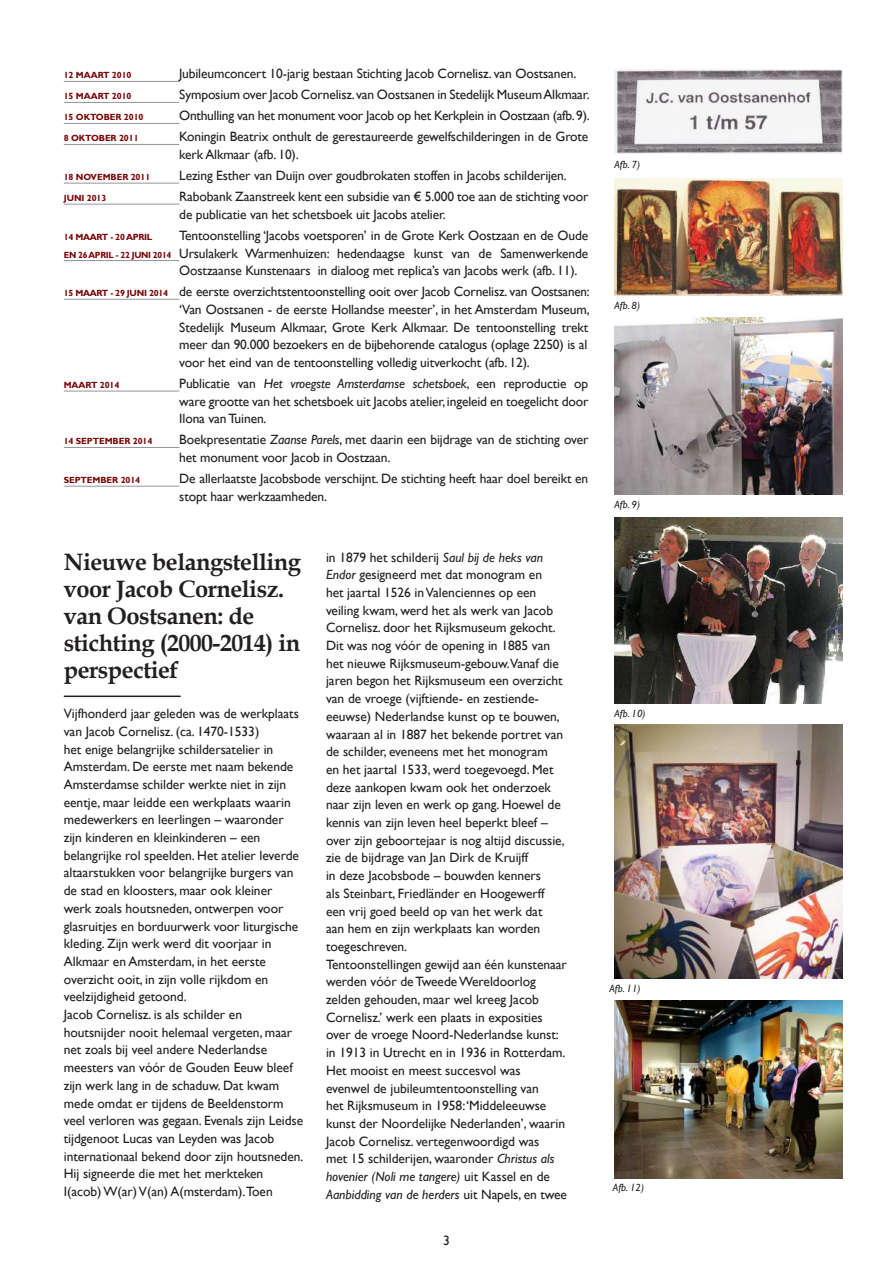
<style>
.page{position:relative;width:893px;height:1263px;background:#fff}
.page>*{position:absolute;margin:0;border:0;box-sizing:border-box;transform-origin:0 0}
.t1{font:700 23.7px/27px "Book Antiqua";letter-spacing:-.02em;color:#231f20}
.t2{font:13.5px/17.7px "Gill Sans";letter-spacing:-.005em;color:#231f20}
.t3{font:italic 10.5px "Gill Sans";color:#231f20}
.t4{font:700 9px "Gill Sans";letter-spacing:-.01em;color:#790405}
.t5{font:700 9px "Gill Sans";letter-spacing:-.03em;color:#790405}
.s1{font-weight:700;font-size:9px;color:#790405}
.s2{font-style:italic}
</style>
<div class="page">
<hr style="left:64px;top:81px;width:115px;height:1px;background:#939598">
<hr style="left:64px;top:102px;width:115px;height:1px;background:#939598">
<hr style="left:64px;top:123px;width:115px;height:1px;background:#939598">
<hr style="left:64px;top:144px;width:115px;height:1px;background:#939598">
<hr style="left:64px;top:183px;width:115px;height:1px;background:#939598">
<hr style="left:64px;top:204px;width:115px;height:1px;background:#939598">
<hr style="left:64px;top:260px;width:115px;height:1px;background:#939598">
<hr style="left:64px;top:299px;width:115px;height:1px;background:#939598">
<hr style="left:64px;top:391px;width:115px;height:1px;background:#939598">
<hr style="left:64px;top:447px;width:115px;height:1px;background:#939598">
<hr style="left:64px;top:486px;width:115px;height:1px;background:#939598">
<img style="left:614px;top:69px;width:228px;height:85px">
<img style="left:614px;top:178px;width:228px;height:118px">
<img style="left:614px;top:317px;width:228px;height:178px">
<img style="left:614px;top:518px;width:228px;height:186px">
<img style="left:614px;top:725px;width:228px;height:254px">
<img style="left:614px;top:1000px;width:228px;height:178px">
<hr style="left:64px;top:695px;width:117px;height:2px;background:#231f20">
<p class="t4" style="left:64px;top:70px;width:69px">12 MAART 2010</p>
<p class="t2" style="left:179px;top:65px;width:399px">Jubileumconcert 10-jarig bestaan Stichting Jacob Cornelisz. van Oostsanen.</p>
<p class="t4" style="left:64px;top:91px;width:69px">15 MAART 2010</p>
<p class="t2" style="left:179px;top:86px;width:412px">Symposium over Jacob Cornelisz. van Oostsanen in Stedelijk Museum Alkmaar.</p>
<p class="t4" style="left:64px;top:112px;width:81px">15 OKTOBER 2010</p>
<p class="t2" style="left:179px;top:107px;width:412px">Onthulling van het monument voor Jacob op het Kerkplein in Oostzaan (afb. 9).</p>
<p class="t4" style="left:64px;top:133px;width:76px">8 OKTOBER 2011</p>
<p class="t2" style="left:179px;top:128px;width:411px">Koningin Beatrix onthult de gerestaureerde gewelfschilderingen in de Grote kerk Alkmaar (afb. 10).</p>
<p class="t4" style="left:64px;top:172px;width:88px">18 NOVEMBER 2011</p>
<p class="t2" style="left:179px;top:167px;width:389px">Lezing Esther van Duijn over goudbrokaten stoffen in Jacobs schilderijen.</p>
<p class="t4" style="left:64px;top:193px;width:44px">JUNI 2013</p>
<p class="t2" style="left:179px;top:188px;width:411px">Rabobank Zaanstreek kent een subsidie van € 5.000 toe aan de stichting voor de publicatie van het schetsboek uit Jacobs atelier.</p>
<p class="t5" style="left:64px;top:231px;width:90px">14 MAART - 20 APRIL</p>
<p class="t2" style="left:179px;top:226px;width:411px">Tentoonstelling ‘Jacobs voetsporen’ in de Grote Kerk Oostzaan en de Oude</p>
<p class="t2" style="left:64px;top:244px;width:526px"><span class="s1">EN 26 APRIL - 22 JUNI 2014</span> Ursulakerk Warmenhuizen: hedendaagse kunst van de Samenwerkende</p>
<p class="t2" style="left:179px;top:262px;width:400px">Oostzaanse Kunstenaars in dialoog met replica’s van Jacobs werk (afb. 11).</p>
<p class="t2" style="left:179px;top:283px;width:412px;text-indent:-116px"><span class="s1">15 MAART - 29 JUNI 2014</span> de eerste overzichtstentoonstelling ooit over Jacob Cornelisz. van Oostsanen: ‘Van Oostsanen - de eerste Hollandse meester’, in het Amsterdam Museum, Stedelijk Museum Alkmaar, Grote Kerk Alkmaar. De tentoonstelling trekt meer dan 90.000 bezoekers en de bijbehorende catalogus (oplage 2250) is al voor het eind van de tentoonstelling volledig uitverkocht (afb. 12).</p>
<p class="t4" style="left:64px;top:380px;width:57px">MAART 2014</p>
<p class="t2" style="left:179px;top:374px;width:411px;text-align:justify">Publicatie van <span class="s2">Het vroegste Amsterdamse schetsboek</span>, een reproductie op ware grootte van het schetsboek uit Jacobs atelier, ingeleid en toegelicht door Ilona van Tuinen.</p>
<p class="t4" style="left:64px;top:436px;width:90px">14 SEPTEMBER 2014</p>
<p class="t2" style="left:179px;top:431px;width:411px">Boekpresentatie <span class="s2">Zaanse Parels</span>, met daarin een bijdrage van de stichting over het monument voor Jacob in Oostzaan.</p>
<p class="t4" style="left:64px;top:475px;width:78px">SEPTEMBER 2014</p>
<p class="t2" style="left:179px;top:470px;width:411px">De allerlaatste Jacobsbode verschijnt. De stichting heeft haar doel bereikt en stopt haar werkzaamheden.</p>
<h1 class="t1" style="left:64px;top:548px;width:239px">Nieuwe belangstelling voor Jacob Cornelisz. van Oostsanen: de stichting (2000-2014) in perspectief</h1>
<p class="t2" style="left:64px;top:704px;width:241px">Vijfhonderd jaar geleden was de werkplaats van Jacob Cornelisz. (ca. 1470-1533)<br>het enige belangrijke schildersatelier in Amsterdam. De eerste met naam bekende Amsterdamse schilder werkte niet in zijn eentje, maar leidde een werkplaats waarin medewerkers en leerlingen – waaronder zijn kinderen en kleinkinderen – een belangrijke rol speelden. Het atelier leverde altaarstukken voor belangrijke burgers van de stad en kloosters, maar ook kleiner<br>werk zoals houtsneden, ontwerpen voor glasruitjes en borduurwerk voor liturgische kleding. Zijn werk werd dit voorjaar in Alkmaar en Amsterdam, in het eerste overzicht ooit, in zijn volle rijkdom en veelzijdigheid getoond.<br>Jacob Cornelisz. is als schilder en houtsnijder nooit helemaal vergeten, maar net zoals bij veel andere Nederlandse meesters van vóór de Gouden Eeuw bleef zijn werk lang in de schaduw. Dat kwam mede omdat er tijdens de Beeldenstorm veel verloren was gegaan. Evenals zijn Leidse tijdgenoot Lucas van Leyden was Jacob internationaal bekend door zijn houtsneden.<br>Hij signeerde die met het merkteken I(acob) W(ar) V(an) A(msterdam).Toen</p>
<p class="t2" style="left:326px;top:548px;width:242px">in 1879 het schilderij <span class="s2">Saul bij de heks van Endor</span> gesigneerd met dat monogram en<br>het jaartal 1526 in Valenciennes op een veiling kwam, werd het als werk van Jacob Cornelisz. door het Rijksmuseum gekocht.<br>Dit was nog vóór de opening in 1885 van het nieuwe Rijksmuseum-gebouw.Vanaf die jaren begon het Rijksmuseum een overzicht van de vroege (vijftiende- en zestiende&shy;eeuwse) Nederlandse kunst op te bouwen, waaraan al in 1887 het bekende portret van de schilder, eveneens met het monogram<br>en het jaartal 1533, werd toegevoegd. Met deze aankopen kwam ook het onderzoek naar zijn leven en werk op gang. Hoewel de kennis van zijn leven heel beperkt bleef – over zijn geboortejaar is nog altijd discussie, zie de bijdrage van Jan Dirk de Kruijff<br>in deze Jacobsbode – bouwden kenners<br>als Steinbart, Friedländer en Hoogewerff een vrij goed beeld op van het werk dat<br>aan hem en zijn werkplaats kan worden toegeschreven.<br>Tentoonstellingen gewijd aan één kunstenaar werden vóór de Tweede Wereldoorlog zelden gehouden, maar wel kreeg Jacob Cornelisz.’ werk een plaats in exposities over de vroege Noord-Nederlandse kunst: in 1913 in Utrecht en in 1936 in Rotterdam.<br>Het mooist en meest succesvol was evenwel de jubileumtentoonstelling van<br>het Rijksmuseum in 1958: ‘Middeleeuwse kunst der Noordelijke Nederlanden’, waarin Jacob Cornelisz. vertegenwoordigd was<br>met 15 schilderijen, waaronder <span class="s2">Christus als hovenier (Noli me tangere)</span> uit Kassel en de <span class="s2">Aanbidding van de herders</span> uit Napels, en twee</p>
<p class="t2" style="left:443px;top:1231px;width:8px">3</p>
<p class="t3" style="left:614px;top:159px;width:27px">Afb. 7)</p>
<p class="t3" style="left:614px;top:299px;width:27px">Afb. 8)</p>
<p class="t3" style="left:614px;top:498px;width:27px">Afb. 9)</p>
<p class="t3" style="left:614px;top:707px;width:33px">Afb. 10)</p>
<p class="t3" style="left:609px;top:982px;width:33px">Afb. 11)</p>
<p class="t3" style="left:613px;top:1182px;width:33px">Afb. 12)</p>
</div>
